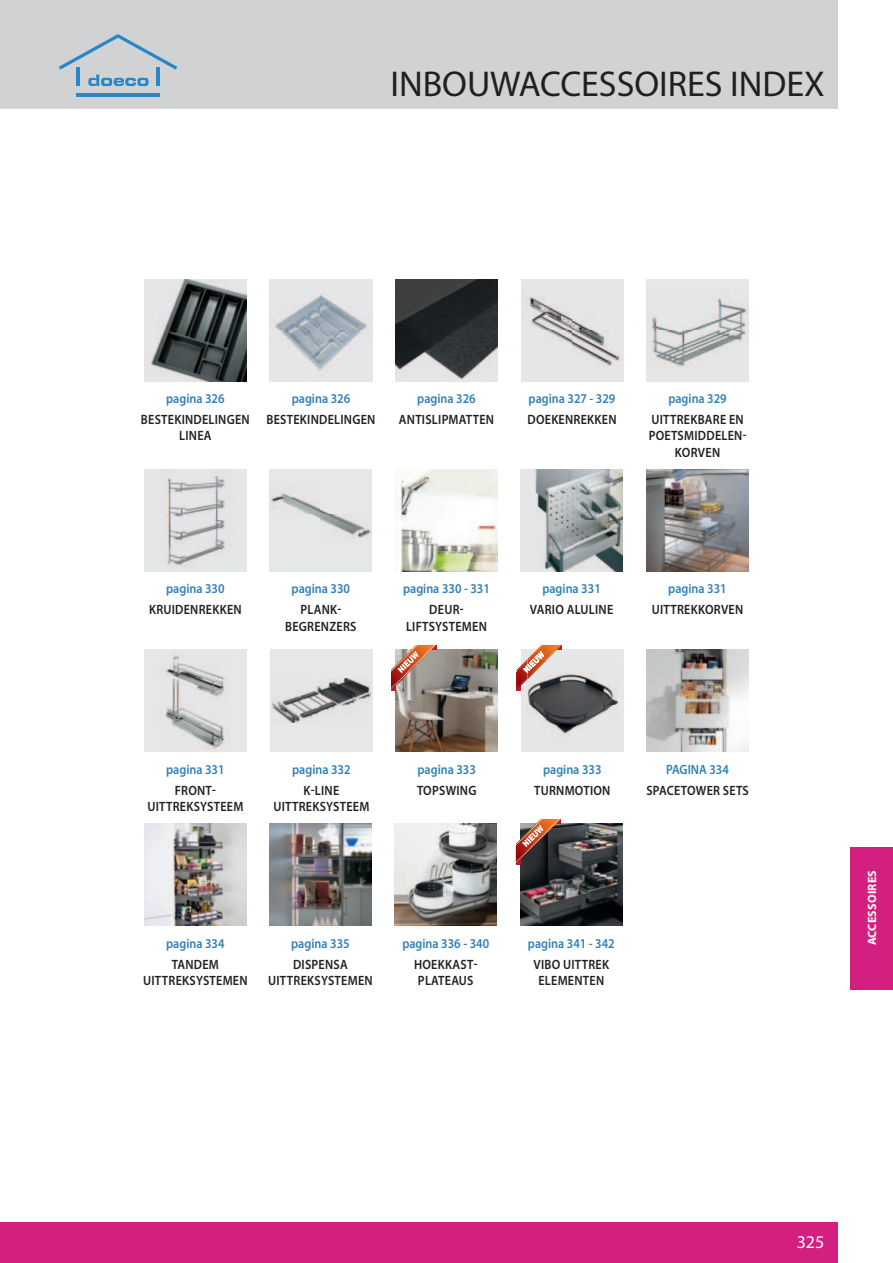
<style>
.page{position:relative;width:893px;height:1263px;background:#fff}
.page>*{position:absolute;margin:0;border:0;box-sizing:border-box;transform-origin:0 0}
.t1{font:36px "Myriad Pro";color:#231f20}
.t2{font:18px "Myriad Pro";color:#fff}
.t3{font:600 13.5px/16.5px "Myriad Pro";letter-spacing:.02em;color:#231f20;text-align:center;scale:.9 1}
.t4{font:600 13.5px "Myriad Pro";color:#317fb7;scale:.9 1}
.t5{font:700 12px "Myriad Pro";letter-spacing:.02em;color:#fff}
</style>
<div class="page">
<div style="left:850px;top:847px;width:43px;height:142px;background:#d31f7f"></div>
<div style="left:0;top:0;width:838px;height:109px;background:#d1d2d4"></div>
<div style="left:0;top:1223px;width:838px;height:40px;background:#d31f7f"></div>
<hr style="left:76px;top:93px;width:84px;height:3px;background:#2787c8">
<svg style="left:59px;top:34px;width:118px;height:52px"></svg>
<div style="left:521px;top:650px;width:102px;height:102px;background:#e6e7e9"></div>
<img style="left:396px;top:650px;width:102px;height:102px">
<img style="left:144px;top:279px;width:102px;height:102px">
<img style="left:270px;top:279px;width:102px;height:102px">
<div style="left:270px;top:470px;width:102px;height:102px;background:#e6e7e9"></div>
<img style="left:270px;top:492px;width:102px;height:47px">
<img style="left:395px;top:824px;width:102px;height:102px">
<img style="left:269px;top:824px;width:102px;height:102px">
<img style="left:144px;top:824px;width:102px;height:102px">
<img style="left:395px;top:470px;width:102px;height:102px">
<img style="left:521px;top:279px;width:102px;height:102px">
<div style="left:647px;top:279px;width:102px;height:102px;background:#e6e7e9"></div>
<img style="left:648px;top:295px;width:101px;height:72px">
<div style="left:144px;top:470px;width:102px;height:102px;background:#e6e7e9"></div>
<img style="left:164px;top:472px;width:69px;height:97px">
<img style="left:395px;top:279px;width:102px;height:102px">
<img style="left:646px;top:650px;width:103px;height:102px">
<div style="left:144px;top:650px;width:102px;height:102px;background:#e6e7e9"></div>
<img style="left:159px;top:655px;width:69px;height:94px">
<div style="left:270px;top:650px;width:102px;height:102px;background:#e6e7e9"></div>
<img style="left:272px;top:678px;width:99px;height:44px">
<img style="left:646px;top:470px;width:103px;height:102px">
<div style="left:521px;top:470px;width:102px;height:102px;background:#e6e7e9"></div>
<img style="left:535px;top:470px;width:88px;height:102px">
<img style="left:520px;top:824px;width:102px;height:102px">
<svg style="left:515px;top:819px;width:46px;height:45px;background:#7d5a51"></svg>
<div style="left:418px;top:645px;width:19px;height:5px;background:#c01c2d"></div>
<svg style="left:391px;top:645px;width:45px;height:45px;background:#bb9385"></svg>
<img style="left:528px;top:671px;width:90px;height:64px">
<svg style="left:516px;top:645px;width:46px;height:45px"></svg>
<h1 class="t1" style="left:390px;top:70px;width:436px">INBOUWACCESSOIRES INDEX</h1>
<p class="t4" style="left:166px;top:392px;width:66px">pagina 326</p>
<p class="t3" style="left:141px;top:411px;width:122px">BESTEKINDELINGEN<br>LINEA</p>
<p class="t4" style="left:292px;top:392px;width:66px">pagina 326</p>
<p class="t3" style="left:267px;top:411px;width:122px">BESTEKINDELINGEN</p>
<p class="t4" style="left:417px;top:392px;width:66px">pagina 326</p>
<p class="t3" style="left:399px;top:411px;width:107px">ANTISLIPMATTEN</p>
<p class="t4" style="left:529px;top:392px;width:98px">pagina 327 - 329</p>
<p class="t3" style="left:527px;top:411px;width:101px">DOEKENREKKEN</p>
<p class="t4" style="left:668px;top:392px;width:66px">pagina 329</p>
<p class="t3" style="left:649px;top:411px;width:110px">UITTREKBARE EN<br>POETSMIDDELEN-<br>KORVEN</p>
<p class="t4" style="left:166px;top:582px;width:66px">pagina 330</p>
<p class="t3" style="left:149px;top:602px;width:105px">KRUIDENREKKEN</p>
<p class="t4" style="left:292px;top:582px;width:66px">pagina 330</p>
<p class="t3" style="left:285px;top:602px;width:81px">PLANK-<br>BEGRENZERS</p>
<p class="t4" style="left:403px;top:582px;width:98px">pagina 330 - 331</p>
<p class="t3" style="left:406px;top:602px;width:91px">DEUR-<br>LIFTSYSTEMEN</p>
<p class="t4" style="left:542px;top:582px;width:66px">pagina 331</p>
<p class="t3" style="left:530px;top:602px;width:94px">VARIO ALULINE</p>
<p class="t4" style="left:668px;top:582px;width:66px">pagina 331</p>
<p class="t3" style="left:652px;top:602px;width:103px">UITTREKKORVEN</p>
<p class="t4" style="left:166px;top:762px;width:66px">pagina 331</p>
<p class="t3" style="left:147px;top:782px;width:108px">FRONT-<br>UITTREKSYSTEEM</p>
<p class="t4" style="left:292px;top:762px;width:66px">pagina 332</p>
<p class="t3" style="left:273px;top:782px;width:108px">K-LINE<br>UITTREKSYSTEEM</p>
<p class="t4" style="left:417px;top:762px;width:66px">pagina 333</p>
<p class="t3" style="left:417px;top:782px;width:68px">TOPSWING</p>
<p class="t4" style="left:543px;top:762px;width:66px">pagina 333</p>
<p class="t3" style="left:534px;top:782px;width:86px">TURNMOTION</p>
<p class="t4" style="left:666px;top:762px;width:71px">PAGINA 334</p>
<p class="t3" style="left:646px;top:782px;width:115px">SPACETOWER SETS</p>
<p class="t4" style="left:166px;top:936px;width:66px">pagina 334</p>
<p class="t3" style="left:143px;top:956px;width:118px">TANDEM<br>UITTREKSYSTEMEN</p>
<p class="t4" style="left:291px;top:936px;width:66px">pagina 335</p>
<p class="t3" style="left:268px;top:956px;width:118px">DISPENSA<br>UITTREKSYSTEMEN</p>
<p class="t4" style="left:402px;top:936px;width:98px">pagina 336 - 340</p>
<p class="t3" style="left:414px;top:956px;width:72px;text-align:left">HOEKKAST-<br>PLATEAUS</p>
<p class="t4" style="left:528px;top:936px;width:98px">pagina 341 - 342</p>
<p class="t3" style="left:533px;top:956px;width:86px">VIBO UITTREK<br>ELEMENTEN</p>
<p class="t5" style="left:868px;top:945px;width:77px;rotate:-90deg">ACCESSOIRES</p>
<h2 class="t2" style="left:797px;top:1235px;width:29px">325</h2>
</div>
